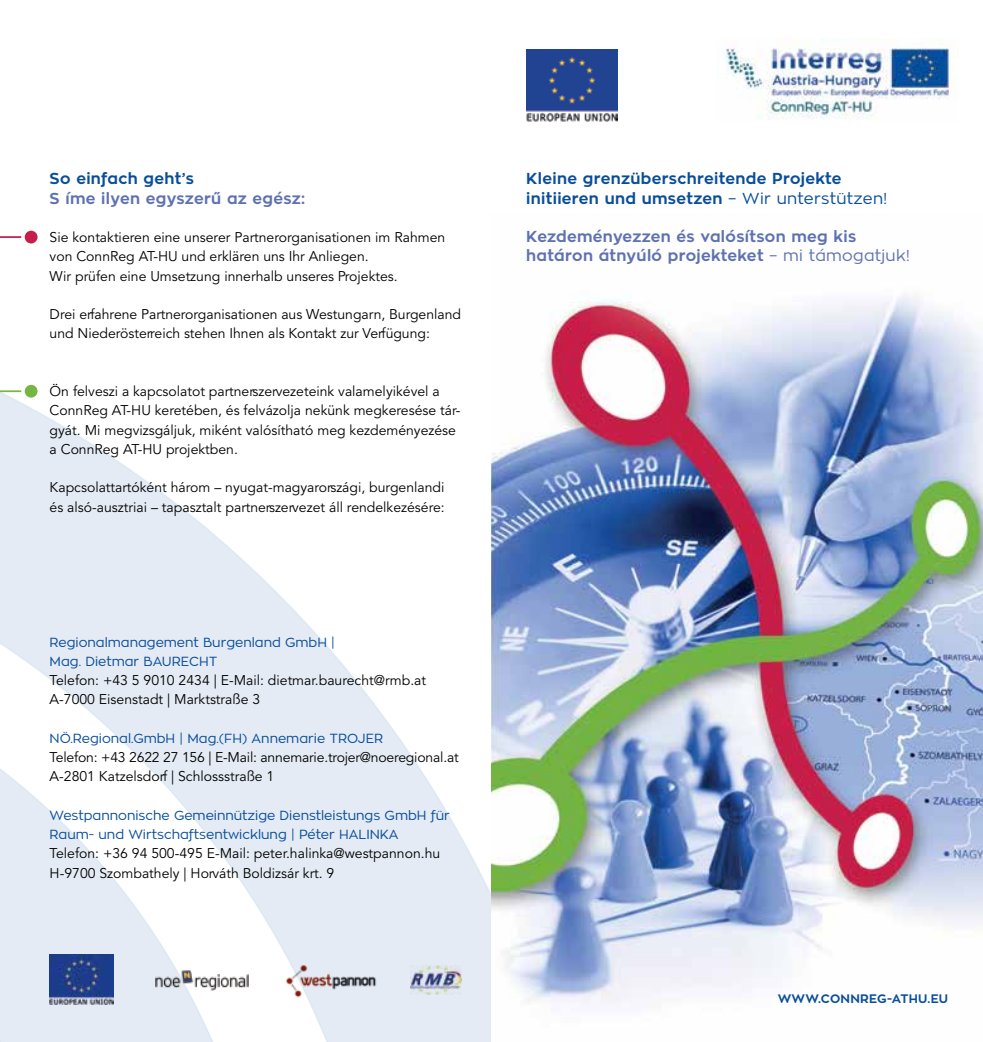
<style>
.page{position:relative;width:983px;height:1042px;background:#fff}
.page>*{position:absolute;margin:0;border:0;box-sizing:border-box;transform-origin:0 0}
.t1{font:700 15.75px/19.2px "Zona Pro";letter-spacing:.02em;color:#5e72b1}
.t2{font:700 15.75px/19.2px "Zona Pro";letter-spacing:.02em;color:#0a4e9b}
.t3{font:14px/19.2px "Avenir LTCE";color:#000}
.t4{font:13.12px/19.2px "Zona Pro";color:#0a4e9b}
.t5{font:700 12.25px "Zona Pro";letter-spacing:.02em;color:#0a4e9b}
.s1{font-weight:400}
</style>
<div class="page">
<svg style="left:0;top:392px;width:491px;height:650px"></svg>
<img style="left:491px;top:294px;width:491px;height:710px">
<img style="left:724px;top:39px;width:233px;height:80px">
<img style="left:50px;top:955px;width:63px;height:50px">
<img style="left:156px;top:969px;width:92px;height:21px">
<img style="left:410px;top:965px;width:51px;height:29px">
<img style="left:283px;top:961px;width:95px;height:38px">
<hr style="left:0;top:236px;width:31px;height:2px;background:#c61e4a">
<div style="left:23px;top:229px;width:16px;height:16px;background:#c61e4a;border-radius:50%"></div>
<div style="left:21px;top:227px;width:20px;height:20px;border:4px solid #fff;border-radius:50%"></div>
<hr style="left:0;top:390px;width:31px;height:2px;background:#74b743">
<div style="left:23px;top:383px;width:16px;height:16px;background:#74b743;border-radius:50%"></div>
<div style="left:21px;top:381px;width:20px;height:20px;border:4px solid #fff;border-radius:50%"></div>
<img style="left:526px;top:50px;width:91px;height:71px">
<p class="t2" style="left:50px;top:169px;width:146px">So einfach geht’s</p>
<p class="t1" style="left:50px;top:189px;width:257px">S íme ilyen egyszerű az egész:</p>
<p class="t3" style="left:50px;top:228px;width:397px">Sie kontaktieren eine unserer Partnerorganisationen im Rahmen von ConnReg AT-HU und erklären uns Ihr Anliegen.<br>Wir prüfen eine Umsetzung innerhalb unseres Projektes.</p>
<p class="t3" style="left:50px;top:305px;width:413px">Drei erfahrene Partnerorganisationen aus Westungarn, Burgenland und Niederösterreich stehen Ihnen als Kontakt zur Verfügung:</p>
<p class="t3" style="left:50px;top:382px;width:412px">Ön felveszi a kapcsolatot partnerszervezeteink valamelyikével a ConnReg AT-HU keretében, és felvázolja nekünk megkeresése tár&shy;gyát. Mi megvizsgáljuk, miként valósítható meg kezdeményezése a ConnReg AT-HU projektben.</p>
<p class="t3" style="left:50px;top:478px;width:396px">Kapcsolattartóként három – nyugat-magyarországi, burgenlandi és alsó-ausztriai – tapasztalt partnerszervezet áll rendelkezésére:</p>
<p class="t4" style="left:50px;top:632px;width:287px">Regionalmanagement Burgenland GmbH |<br>Mag. Dietmar BAURECHT</p>
<p class="t3" style="left:50px;top:671px;width:378px">Telefon: +43 5 9010 2434 | E-Mail: dietmar.baurecht@rmb.at<br>A-7000 Eisenstadt | Marktstraße 3</p>
<p class="t4" style="left:50px;top:728px;width:335px">NÖ.Regional.GmbH | Mag.(FH) Annemarie TROJER</p>
<p class="t3" style="left:50px;top:748px;width:410px">Telefon: +43 2622 27 156 | E-Mail: annemarie.trojer@noeregional.at<br>A-2801 Katzelsdorf | Schlossstraße 1</p>
<p class="t4" style="left:50px;top:805px;width:402px">Westpannonische Gemeinnützige Dienstleistungs GmbH für<br>Raum- und Wirtschaftsentwicklung | Péter HALINKA</p>
<p class="t3" style="left:50px;top:844px;width:392px">Telefon: +36 94 500-495 E-Mail: peter.halinka@westpannon.hu<br>H-9700 Szombathely | Horváth Boldizsár krt. 9</p>
<p class="t2" style="left:526px;top:169px;width:362px">Kleine grenzüberschreitende Projekte initiieren und umsetzen <span class="s1">– Wir unterstützen!</span></p>
<p class="t1" style="left:526px;top:227px;width:384px">Kezdeményezzen és valósítson meg kis határon átnyúló projekteket <span class="s1">– mi támogatjuk!</span></p>
<p class="t5" style="left:777px;top:991px;width:172px">WWW.CONNREG-ATHU.EU</p>
</div>
